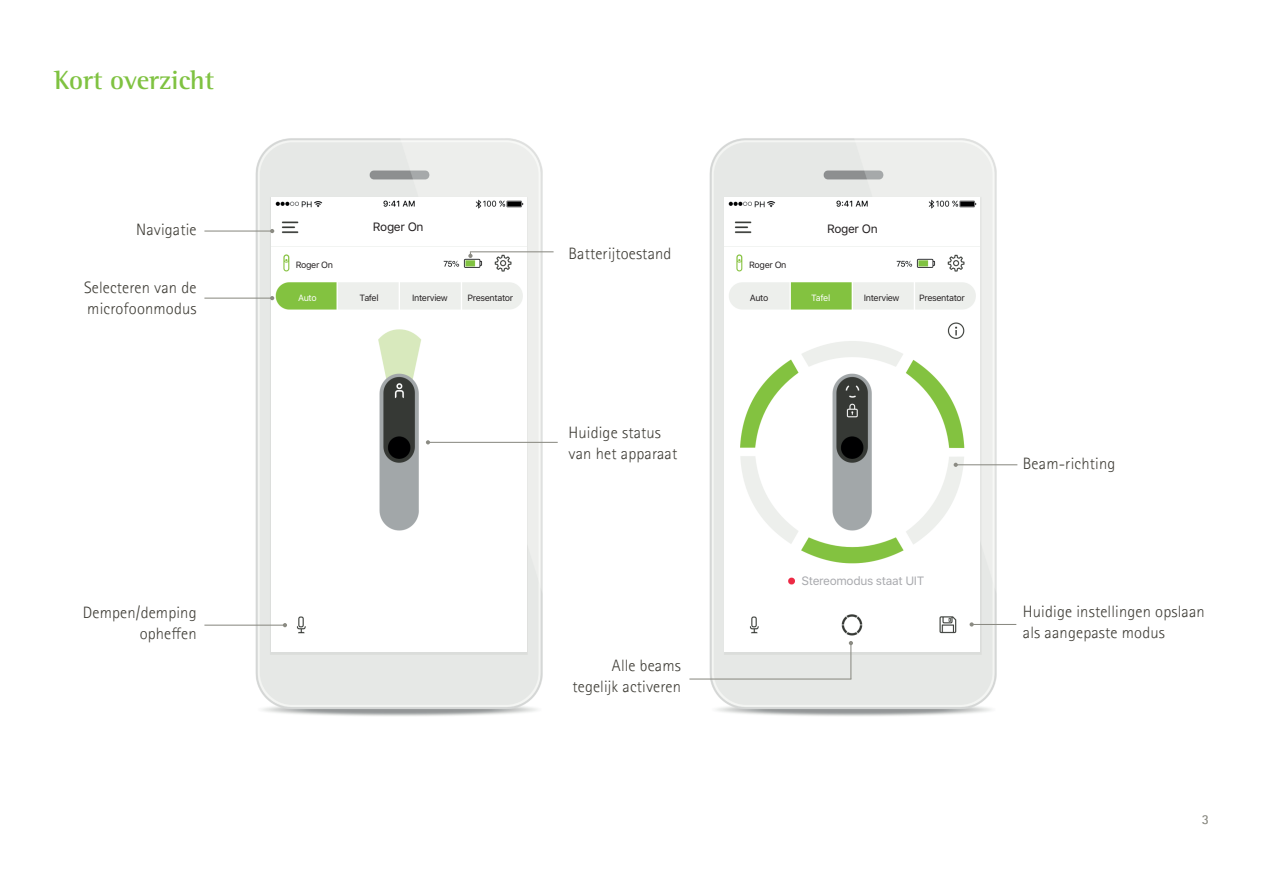
<style>
.page{position:relative;width:1263px;height:893px;background:#fff}
.page>*{position:absolute;margin:0;border:0;box-sizing:border-box;transform-origin:0 0}
.t1{font:700 27px "Rotis Semifor Phonak";color:#7fc241}
.t2{font:300 16.5px/21px "Rotis Sansfor Phonak";letter-spacing:.01em;color:#3f3d36}
.t3{font:700 13.5px "Rotis Sansfor Phonak";color:#8b8b83}
.t4{font:12px "SFUI Text";letter-spacing:-.03em;color:#a8a9ad}
.t5{font:12px "SFUI Text";letter-spacing:-.03em;color:#231f20}
.t6{font:9px "SFUI Text";letter-spacing:-.04em;color:#231f20}
.t7{font:9px "SFUI Text";letter-spacing:-.045em;color:#fff}
</style>
<div class="page">
<img style="left:709px;top:138px;width:309px;height:578px">
<img style="left:724px;top:198px;width:255px;height:454px">
<img style="left:225px;top:138px;width:333px;height:578px">
<img style="left:271px;top:198px;width:255px;height:454px">
<hr style="left:470px;top:251px;width:84px;height:1px;background:#8b8b83">
<svg style="left:468px;top:252px;width:5px;height:6px"></svg>
<hr style="left:428px;top:442px;width:130px;height:1px;background:#8b8b83">
<svg style="left:426px;top:440px;width:4px;height:4px"></svg>
<hr style="left:204px;top:231px;width:68px;height:1px;background:#8b8b83">
<svg style="left:270px;top:229px;width:4px;height:4px"></svg>
<hr style="left:204px;top:298px;width:68px;height:1px;background:#8b8b83">
<svg style="left:270px;top:296px;width:4px;height:4px"></svg>
<hr style="left:204px;top:625px;width:81px;height:1px;background:#8b8b83">
<svg style="left:283px;top:623px;width:4px;height:4px"></svg>
<hr style="left:956px;top:464px;width:61px;height:1px;background:#8b8b83">
<svg style="left:954px;top:463px;width:4px;height:4px"></svg>
<hr style="left:972px;top:624px;width:44px;height:1px;background:#8b8b83">
<svg style="left:969px;top:622px;width:5px;height:5px"></svg>
<hr style="left:689px;top:678px;width:162px;height:2px;background:#8b8b83">
<hr style="left:850px;top:643px;width:1px;height:36px;background:#8b8b83">
<svg style="left:849px;top:641px;width:4px;height:4px"></svg>
<h1 class="t1" style="left:54px;top:63px;width:162px">Kort overzicht</h1>
<p class="t2" style="left:136px;top:219px;width:62px">Navigatie</p>
<p class="t2" style="left:84px;top:277px;width:114px">Selecteren van de microfoonmodus</p>
<p class="t2" style="left:83px;top:602px;width:115px;text-align:right">Dempen/demping opheffen</p>
<p class="t5" style="left:373px;top:218px;width:52px">Roger On</p>
<p class="t5" style="left:827px;top:220px;width:52px">Roger On</p>
<p class="t2" style="left:568px;top:243px;width:105px">Batterijtoestand</p>
<p class="t6" style="left:296px;top:258px;width:39px">Roger On</p>
<p class="t7" style="left:298px;top:292px;width:20px">Auto</p>
<p class="t6" style="left:360px;top:292px;width:21px">Tafel</p>
<p class="t6" style="left:412px;top:292px;width:37px">Interview</p>
<p class="t6" style="left:467px;top:292px;width:47px">Presentator</p>
<p class="t6" style="left:749px;top:258px;width:39px">Roger On</p>
<p class="t6" style="left:750px;top:292px;width:20px">Auto</p>
<p class="t7" style="left:811px;top:292px;width:21px">Tafel</p>
<p class="t6" style="left:864px;top:292px;width:37px">Interview</p>
<p class="t6" style="left:919px;top:292px;width:47px">Presentator</p>
<p class="t2" style="left:568px;top:422px;width:110px">Huidige status van het apparaat</p>
<p class="t2" style="left:572px;top:655px;width:110px;text-align:right">Alle beams tegelijk activeren</p>
<p class="t4" style="left:801px;top:572px;width:124px">Stereomodus staat UIT</p>
<p class="t2" style="left:1023px;top:453px;width:94px">Beam-richting</p>
<p class="t2" style="left:1023px;top:602px;width:183px">Huidige instellingen opslaan als aangepaste modus</p>
<p class="t3" style="left:1202px;top:811px;width:9px">3</p>
</div>
